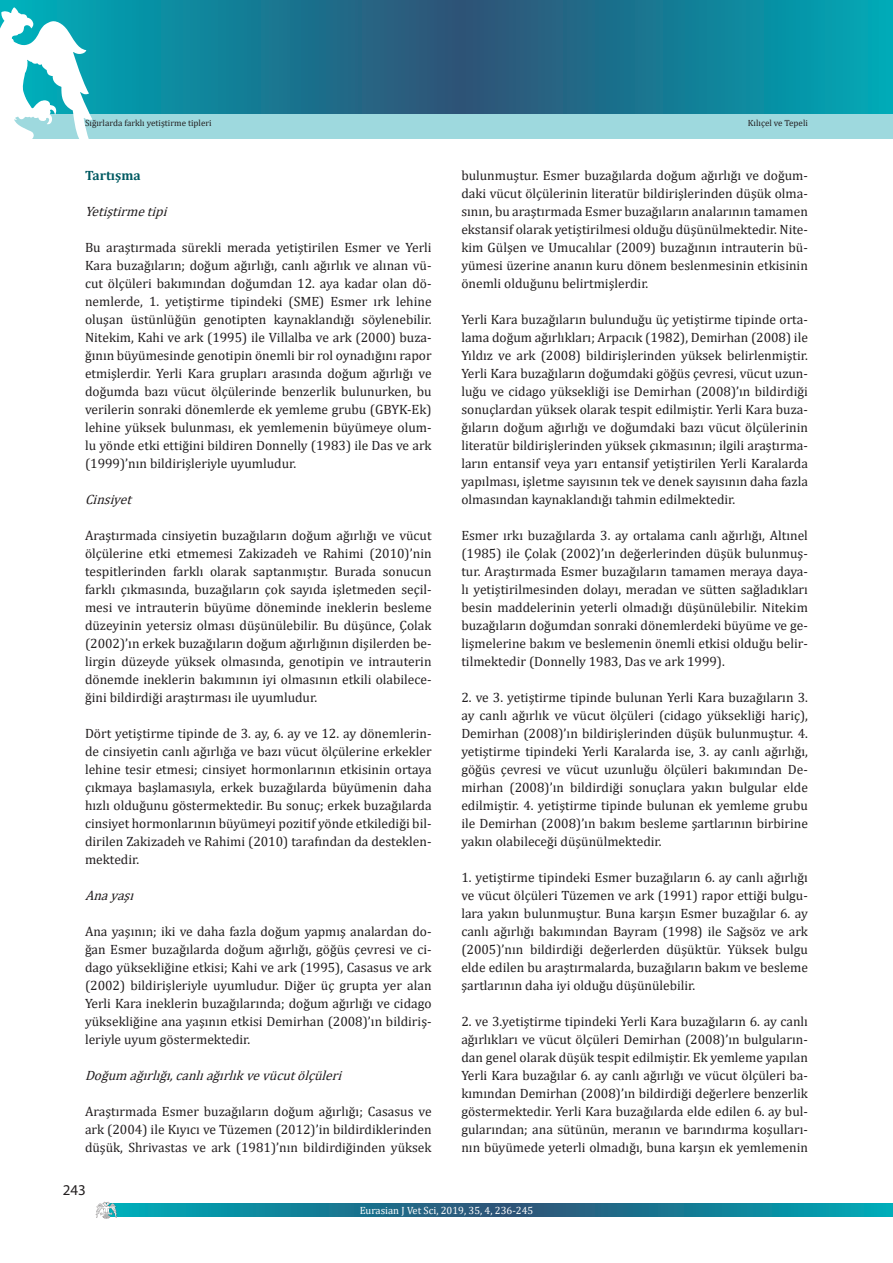
<style>
.page{position:relative;width:893px;height:1263px;background:#fff}
.page>*{position:absolute;margin:0;border:0;box-sizing:border-box;transform-origin:0 0}
.t1{font:15px "Myriad Pro";color:#231f20}
.t2{font:13.5px/18px "Cambria";color:#231f20;text-align:justify}
.t3{font:italic 13.5px "Cambria";color:#231f20}
.t4{font:700 13.5px "Cambria";color:#005a62}
.t5{font:10.5px "Cambria";color:#fff}
.t6{font:9px "Cambria";color:#231f20}
</style>
<div class="page">
<svg style="left:1px;top:0;width:892px;height:114px;background:#177a94"></svg>
<div style="left:0;top:114px;width:893px;height:25px;background:#9ed9de"></div>
<hr style="left:0;top:0;width:1px;height:114px;background:#00b2bd">
<svg style="left:0;top:7px;width:92px;height:132px"></svg>
<svg style="left:117px;top:1204px;width:776px;height:12px;background:#157e96"></svg>
<svg style="left:96px;top:1202px;width:21px;height:17px"></svg>
<p class="t6" style="left:85px;top:118px;width:128px">Sığırlarda farklı yetiştirme tipleri</p>
<p class="t6" style="left:748px;top:118px;width:61px">Kılıçel ve Tepeli</p>
<p class="t4" style="left:85px;top:166px;width:57px">Tartışma</p>
<p class="t3" style="left:85px;top:203px;width:103px">Yetiştirme tipi</p>
<p class="t2" style="left:85px;top:238px;width:348px">Bu araştırmada sürekli merada yetiştirilen Esmer ve Yerli Kara buzağıların; doğum ağırlığı, canlı ağırlık ve alınan vü&shy;cut ölçüleri bakımından doğumdan 12. aya kadar olan dö&shy;nemlerde, 1. yetiştirme tipindeki (SME) Esmer ırk lehine oluşan üstünlüğün genotipten kaynaklandığı söylenebilir.<br>Nitekim, Kahi ve ark (1995) ile Villalba ve ark (2000) buza&shy;ğının büyümesinde genotipin önemli bir rol oynadığını rapor etmişlerdir. Yerli Kara grupları arasında doğum ağırlığı ve doğumda bazı vücut ölçülerinde benzerlik bulunurken, bu verilerin sonraki dönemlerde ek yemleme grubu (GBYK-Ek) lehine yüksek bulunması, ek yemlemenin büyümeye olum&shy;lu yönde etki ettiğini bildiren Donnelly (1983) ile Das ve ark (1999)’nın bildirişleriyle uyumludur.</p>
<p class="t3" style="left:85px;top:491px;width:68px">Cinsiyet</p>
<p class="t2" style="left:85px;top:526px;width:348px">Araştırmada cinsiyetin buzağıların doğum ağırlığı ve vücut ölçülerine etki etmemesi Zakizadeh ve Rahimi (2010)’nin tespitlerinden farklı olarak saptanmıştır. Burada sonucun farklı çıkmasında, buzağıların çok sayıda işletmeden seçil&shy;mesi ve intrauterin büyüme döneminde ineklerin besleme düzeyinin yetersiz olması düşünülebilir. Bu düşünce, Çolak (2002)’ın erkek buzağıların doğum ağırlığının dişilerden be&shy;lirgin düzeyde yüksek olmasında, genotipin ve intrauterin dönemde ineklerin bakımının iyi olmasının etkili olabilece&shy;ğini bildirdiği araştırması ile uyumludur.</p>
<p class="t2" style="left:85px;top:724px;width:348px">Dört yetiştirme tipinde de 3. ay, 6. ay ve 12. ay dönemlerin&shy;de cinsiyetin canlı ağırlığa ve bazı vücut ölçülerine erkekler lehine tesir etmesi; cinsiyet hormonlarının etkisinin ortaya çıkmaya başlamasıyla, erkek buzağılarda büyümenin daha hızlı olduğunu göstermektedir. Bu sonuç; erkek buzağılarda cinsiyet hormonlarının büyümeyi pozitif yönde etkilediği bil&shy;dirilen Zakizadeh ve Rahimi (2010) tarafından da desteklen&shy;mektedir.</p>
<p class="t3" style="left:85px;top:887px;width:70px">Ana yaşı</p>
<p class="t2" style="left:85px;top:922px;width:348px">Ana yaşının; iki ve daha fazla doğum yapmış analardan do&shy;ğan Esmer buzağılarda doğum ağırlığı, göğüs çevresi ve ci&shy;dago yüksekliğine etkisi; Kahi ve ark (1995), Casasus ve ark (2002) bildirişleriyle uyumludur. Diğer üç grupta yer alan Yerli Kara ineklerin buzağılarında; doğum ağırlığı ve cidago yüksekliğine ana yaşının etkisi Demirhan (2008)’ın bildiriş&shy;leriyle uyum göstermektedir.</p>
<p class="t3" style="left:85px;top:1067px;width:278px">Doğum ağırlığı, canlı ağırlık ve vücut ölçüleri</p>
<p class="t2" style="left:85px;top:1102px;width:348px">Araştırmada Esmer buzağıların doğum ağırlığı; Casasus ve ark (2004) ile Kıyıcı ve Tüzemen (2012)’in bildirdiklerinden düşük, Shrivastas ve ark (1981)’nın bildirdiğinden yüksek</p>
<p class="t1" style="left:63px;top:1181px;width:25px">243</p>
<p class="t2" style="left:461px;top:166px;width:348px">bulunmuştur. Esmer buzağılarda doğum ağırlığı ve doğum&shy;daki vücut ölçülerinin literatür bildirişlerinden düşük olma&shy;sının, bu araştırmada Esmer buzağıların analarının tamamen ekstansif olarak yetiştirilmesi olduğu düşünülmektedir. Nite&shy;kim Gülşen ve Umucalılar (2009) buzağının intrauterin bü&shy;yümesi üzerine ananın kuru dönem beslenmesinin etkisinin önemli olduğunu belirtmişlerdir.</p>
<p class="t2" style="left:461px;top:310px;width:348px">Yerli Kara buzağıların bulunduğu üç yetiştirme tipinde orta&shy;lama doğum ağırlıkları; Arpacık (1982), Demirhan (2008) ile Yıldız ve ark (2008) bildirişlerinden yüksek belirlenmiştir.<br>Yerli Kara buzağıların doğumdaki göğüs çevresi, vücut uzun&shy;luğu ve cidago yüksekliği ise Demirhan (2008)’ın bildirdiği sonuçlardan yüksek olarak tespit edilmiştir. Yerli Kara buza&shy;ğıların doğum ağırlığı ve doğumdaki bazı vücut ölçülerinin literatür bildirişlerinden yüksek çıkmasının; ilgili araştırma&shy;ların entansif veya yarı entansif yetiştirilen Yerli Karalarda yapılması, işletme sayısının tek ve denek sayısının daha fazla olmasından kaynaklandığı tahmin edilmektedir.</p>
<p class="t2" style="left:461px;top:526px;width:348px">Esmer ırkı buzağılarda 3. ay ortalama canlı ağırlığı, Altınel (1985) ile Çolak (2002)’ın değerlerinden düşük bulunmuş&shy;tur. Araştırmada Esmer buzağıların tamamen meraya daya&shy;lı yetiştirilmesinden dolayı, meradan ve sütten sağladıkları besin maddelerinin yeterli olmadığı düşünülebilir. Nitekim buzağıların doğumdan sonraki dönemlerdeki büyüme ve ge&shy;lişmelerine bakım ve beslemenin önemli etkisi olduğu belir&shy;tilmektedir (Donnelly 1983, Das ve ark 1999).</p>
<p class="t2" style="left:461px;top:688px;width:348px">2. ve 3. yetiştirme tipinde bulunan Yerli Kara buzağıların 3. ay canlı ağırlık ve vücut ölçüleri (cidago yüksekliği hariç), Demirhan (2008)’ın bildirişlerinden düşük bulunmuştur. 4. yetiştirme tipindeki Yerli Karalarda ise, 3. ay canlı ağırlığı, göğüs çevresi ve vücut uzunluğu ölçüleri bakımından De&shy;mirhan (2008)’ın bildirdiği sonuçlara yakın bulgular elde edilmiştir. 4. yetiştirme tipinde bulunan ek yemleme grubu ile Demirhan (2008)’ın bakım besleme şartlarının birbirine yakın olabileceği düşünülmektedir.</p>
<p class="t2" style="left:461px;top:868px;width:348px">1. yetiştirme tipindeki Esmer buzağıların 6. ay canlı ağırlığı ve vücut ölçüleri Tüzemen ve ark (1991) rapor ettiği bulgu&shy;lara yakın bulunmuştur. Buna karşın Esmer buzağılar 6. ay canlı ağırlığı bakımından Bayram (1998) ile Sağsöz ve ark (2005)’nın bildirdiği değerlerden düşüktür. Yüksek bulgu elde edilen bu araştırmalarda, buzağıların bakım ve besleme şartlarının daha iyi olduğu düşünülebilir.</p>
<p class="t2" style="left:461px;top:1012px;width:348px">2. ve 3.yetiştirme tipindeki Yerli Kara buzağıların 6. ay canlı ağırlıkları ve vücut ölçüleri Demirhan (2008)’ın bulguların&shy;dan genel olarak düşük tespit edilmiştir. Ek yemleme yapılan Yerli Kara buzağılar 6. ay canlı ağırlığı ve vücut ölçüleri ba&shy;kımından Demirhan (2008)’ın bildirdiği değerlere benzerlik göstermektedir. Yerli Kara buzağılarda elde edilen 6. ay bul&shy;gularından; ana sütünün, meranın ve barındırma koşulları&shy;nın büyümede yeterli olmadığı, buna karşın ek yemlemenin</p>
<p class="t5" style="left:360px;top:1204px;width:175px">Eurasian J Vet Sci, 2019, 35, 4, 236-245</p>
</div>
